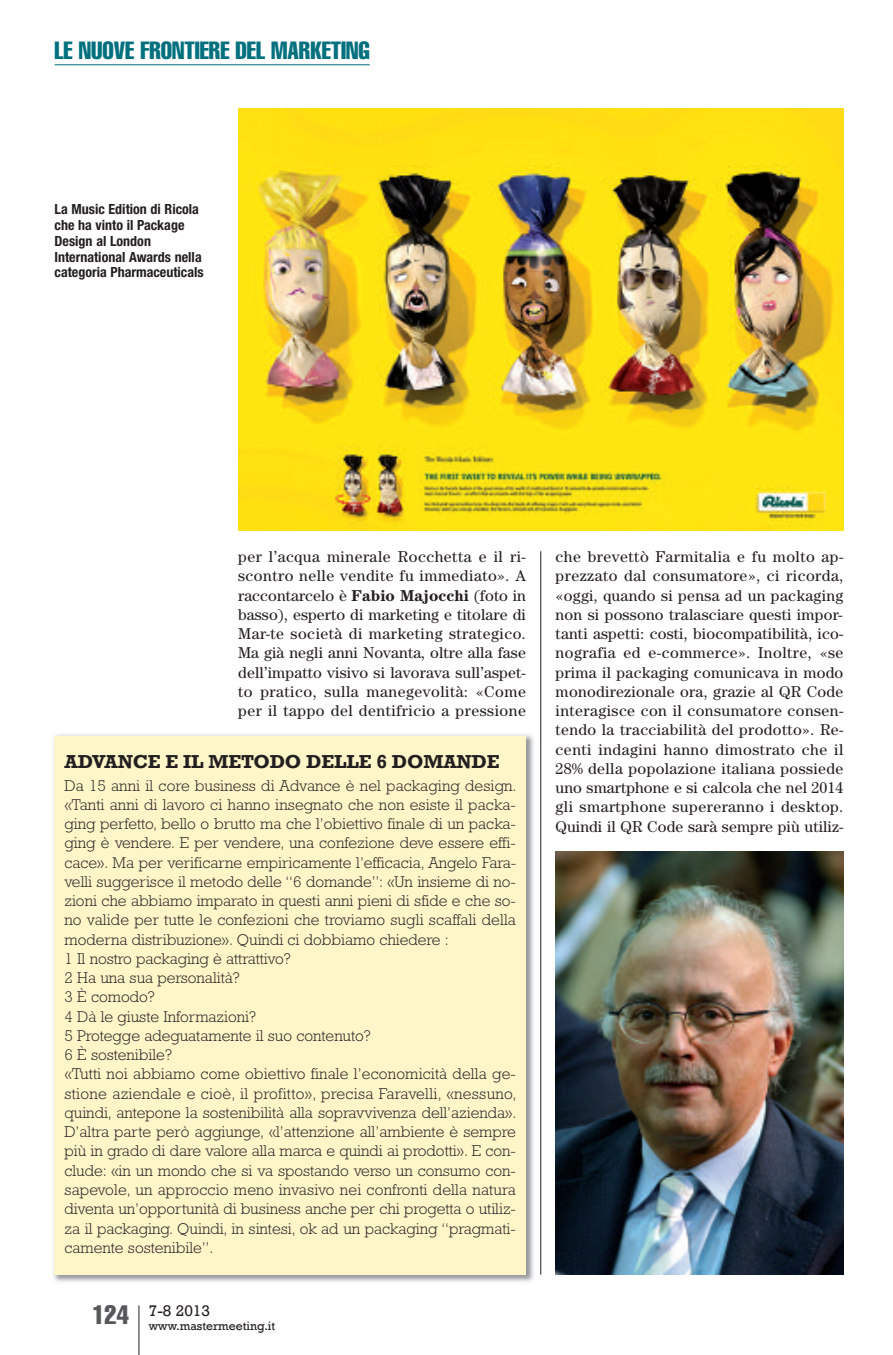
<style>
.page{position:relative;width:893px;height:1355px;background:#fff}
.page>*{position:absolute;margin:0;border:0;box-sizing:border-box;transform-origin:0 0}
.t1{font:extra-condensed 24.5px "Helvetica";color:#01707e}
.t2{font:700 19.25px "Rockwell";letter-spacing:-.01em;color:#231f20}
.t3{font:300 15.75px/19.2px "Rockwell";color:#231f20}
.t4{font:15.75px/19.2px "Century";letter-spacing:.03em;color:#231f20;text-align:justify}
.t5{font:15.75px "Rockwell";color:#231f20}
.t6{font:700 condensed 14px/15.8px "Helvetica Neue";color:#231f20}
.t7{font:12.25px "Rockwell";color:#231f20}
.s1{font-weight:700}
</style>
<div class="page">
<hr style="left:138px;top:1305px;width:1px;height:49px;background:#231f20">
<hr style="left:55px;top:64px;width:315px;height:1px;background:#01707e">
<hr style="left:540px;top:551px;width:1px;height:723px;background:#231f20">
<img style="left:53px;top:734px;width:481px;height:548px">
<div style="left:55px;top:736px;width:471px;height:538px;background:#fef5c9"></div>
<img style="left:238px;top:108px;width:605px;height:423px">
<img style="left:556px;top:851px;width:287px;height:423px">
<h1 class="t1" style="left:55px;top:42px;width:317px">LE NUOVE FRONTIERE DEL MARKETING</h1>
<p class="t6" style="left:55px;top:203px;width:151px">La Music Edition di Ricola che ha vinto il Package<br>Design al London<br>International Awards nella categoria Pharmaceuticals</p>
<p class="t4" style="left:238px;top:548px;width:289px">per l’acqua minerale Rocchetta e il ri&shy;scontro nelle vendite fu immediato». A raccontarcelo è <span class="s1">Fabio Majocchi</span> (foto in basso), esperto di marketing e titolare di Mar-te società di marketing strategico.<br>Ma già negli anni Novanta, oltre alla fase dell’impatto visivo si lavorava sull’aspet&shy;to pratico, sulla manegevolità: «Come per il tappo del dentifricio a pressione</p>
<p class="t2" style="left:64px;top:749px;width:437px">ADVANCE E IL METODO DELLE 6 DOMANDE</p>
<p class="t3" style="left:64px;top:777px;width:454px">Da 15 anni il core business di Advance è nel packaging design. «Tanti anni di lavoro ci hanno insegnato che non esiste il packa&shy;ging perfetto, bello o brutto ma che l’obiettivo finale di un packa&shy;ging è vendere. E per vendere, una confezione deve essere effi&shy;cace». Ma per verificarne empiricamente l’efficacia, Angelo Fara&shy;velli suggerisce il metodo delle “6 domande”: «Un insieme di no&shy;zioni che abbiamo imparato in questi anni pieni di sfide e che so&shy;no valide per tutte le confezioni che troviamo sugli scaffali della moderna distribuzione». Quindi ci dobbiamo chiedere :<br>1 Il nostro packaging è attrattivo?<br>2 Ha una sua personalità?<br>3 È comodo?<br>4 Dà le giuste Informazioni?<br>5 Protegge adeguatamente il suo contenuto?<br>6 È sostenibile?<br>«Tutti noi abbiamo come obiettivo finale l’economicità della ge&shy;stione aziendale e cioè, il profitto», precisa Faravelli, «nessuno, quindi, antepone la sostenibilità alla sopravvivenza dell’azienda».<br>D’altra parte però aggiunge, «l’attenzione all’ambiente è sempre più in grado di dare valore alla marca e quindi ai prodotti». E con&shy;clude: «in un mondo che si va spostando verso un consumo con&shy;sapevole, un approccio meno invasivo nei confronti della natura diventa un’opportunità di business anche per chi progetta o utiliz&shy;za il packaging. Quindi, in sintesi, ok ad un packaging “pragmati&shy;camente sostenibile”.</p>
<p class="t7" style="left:92px;top:1318px;width:184px"><sup>124</sup> www.mastermeeting.it</p>
<p class="t5" style="left:149px;top:1300px;width:63px">7-8 2013</p>
<p class="t4" style="left:556px;top:548px;width:289px">che brevettò Farmitalia e fu molto ap&shy;prezzato dal consumatore», ci ricorda, «oggi, quando si pensa ad un packaging non si possono tralasciare questi impor&shy;tanti aspetti: costi, biocompatibilità, ico&shy;nografia ed e-commerce». Inoltre, «se prima il packaging comunicava in modo monodirezionale ora, grazie al QR Code interagisce con il consumatore consen&shy;tendo la tracciabilità del prodotto». Re&shy;centi indagini hanno dimostrato che il 28% della popolazione italiana possiede uno smartphone e si calcola che nel 2014 gli smartphone supereranno i desktop.<br>Quindi il QR Code sarà sempre più utiliz-</p>
</div>
